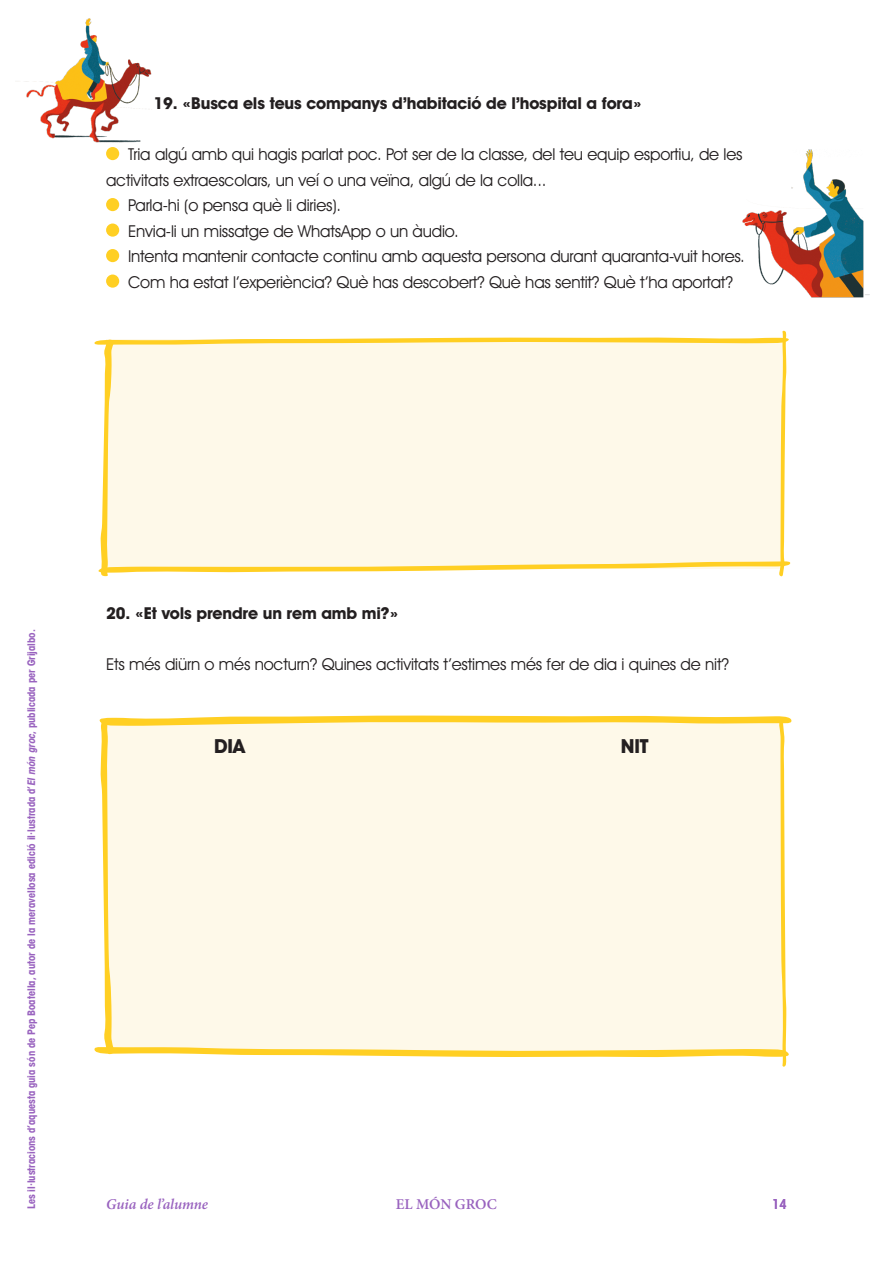
<style>
.page{position:relative;width:893px;height:1263px;background:#fff}
.page>*{position:absolute;margin:0;border:0;box-sizing:border-box;transform-origin:0 0}
.text_13_17{font:700 19.5px "Avant Garde IT Cby BT";letter-spacing:-.01em;color:#231f20}
.text_13_17-2{font:16.5px/25.5px "Avant Garde IT Cby BT";letter-spacing:-.01em;color:#231f20}
.text_13_17-3{font:700 16.5px "Avant Garde IT Cby BT";letter-spacing:-.01em;color:#231f20}
.t1{font:italic 600 15px "Minion Pro";letter-spacing:-.01em;color:#9963bf}
.t2{font:600 15px "Minion Pro";letter-spacing:-.005em;color:#9963bf}
.t3{font:600 condensed 13.5px "ITC Avant Garde Std";color:#9963bf}
.t4{font:700 condensed 10.5px "Avant Garde IT Cby BT";color:#9963bf}
.s1{font-style:italic}
</style>
<div class="page">
<div style="left:106px;top:147px;width:13px;height:13px;background:#ffcf23;border-radius:50%"></div>
<div style="left:106px;top:198px;width:13px;height:13px;background:#ffcf23;border-radius:50%"></div>
<div style="left:106px;top:223px;width:13px;height:14px;background:#ffcf23;border-radius:50%"></div>
<div style="left:106px;top:249px;width:13px;height:13px;background:#ffcf23;border-radius:50%"></div>
<div style="left:106px;top:274px;width:13px;height:14px;background:#ffcf23;border-radius:50%"></div>
<svg style="left:94px;top:331px;width:697px;height:246px;background:#fef7e0"></svg>
<svg style="left:94px;top:715px;width:698px;height:352px;background:#fef7e0"></svg>
<img style="left:17px;top:18px;width:135px;height:136px">
<img style="left:742px;top:149px;width:128px;height:149px">
<p class="text_13_17-3" style="left:153px;top:93px;width:490px">19. «Busca els teus companys d’habitació de l’hospital a fora»</p>
<p class="text_13_17-2" style="left:106px;top:141px;width:638px;text-indent:22px">Tria algú amb qui hagis parlat poc. Pot ser de la classe, del teu equip esportiu, de les activitats extraescolars, un veí o una veïna, algú de la colla...</p>
<p class="text_13_17-2" style="left:128px;top:192px;width:215px">Parla-hi (o pensa què li diries).</p>
<p class="text_13_17-2" style="left:128px;top:218px;width:332px">Envia-li un missatge de WhatsApp o un àudio.</p>
<p class="text_13_17-2" style="left:128px;top:243px;width:618px">Intenta mantenir contacte continu amb aquesta persona durant quaranta-vuit hores.</p>
<p class="text_13_17-2" style="left:128px;top:269px;width:606px">Com ha estat l’experiència? Què has descobert? Què has sentit? Què t’ha aportat?</p>
<p class="t4" style="left:25px;top:1209px;width:581px;rotate:-90deg">Les il·lustracions d’aquesta guia són de Pep Boatella, autor de la meravellosa edició il·lustrada d’<span class="s1">El món groc</span>, publicada per Grijalbo.</p>
<p class="text_13_17-3" style="left:106px;top:603px;width:294px">20. «Et vols prendre un rem amb mi?»</p>
<p class="text_13_17-2" style="left:106px;top:651px;width:624px">Ets més diürn o més nocturn? Quines activitats t’estimes més fer de dia i quines de nit?</p>
<p class="text_13_17" style="left:214px;top:734px;width:32px">DIA</p>
<p class="text_13_17" style="left:621px;top:734px;width:29px">NIT</p>
<p class="t1" style="left:106px;top:1195px;width:103px">Guia de l’alumne</p>
<p class="t2" style="left:396px;top:1195px;width:103px">EL MÓN GROC</p>
<p class="t3" style="left:772px;top:1196px;width:16px">14</p>
</div>
